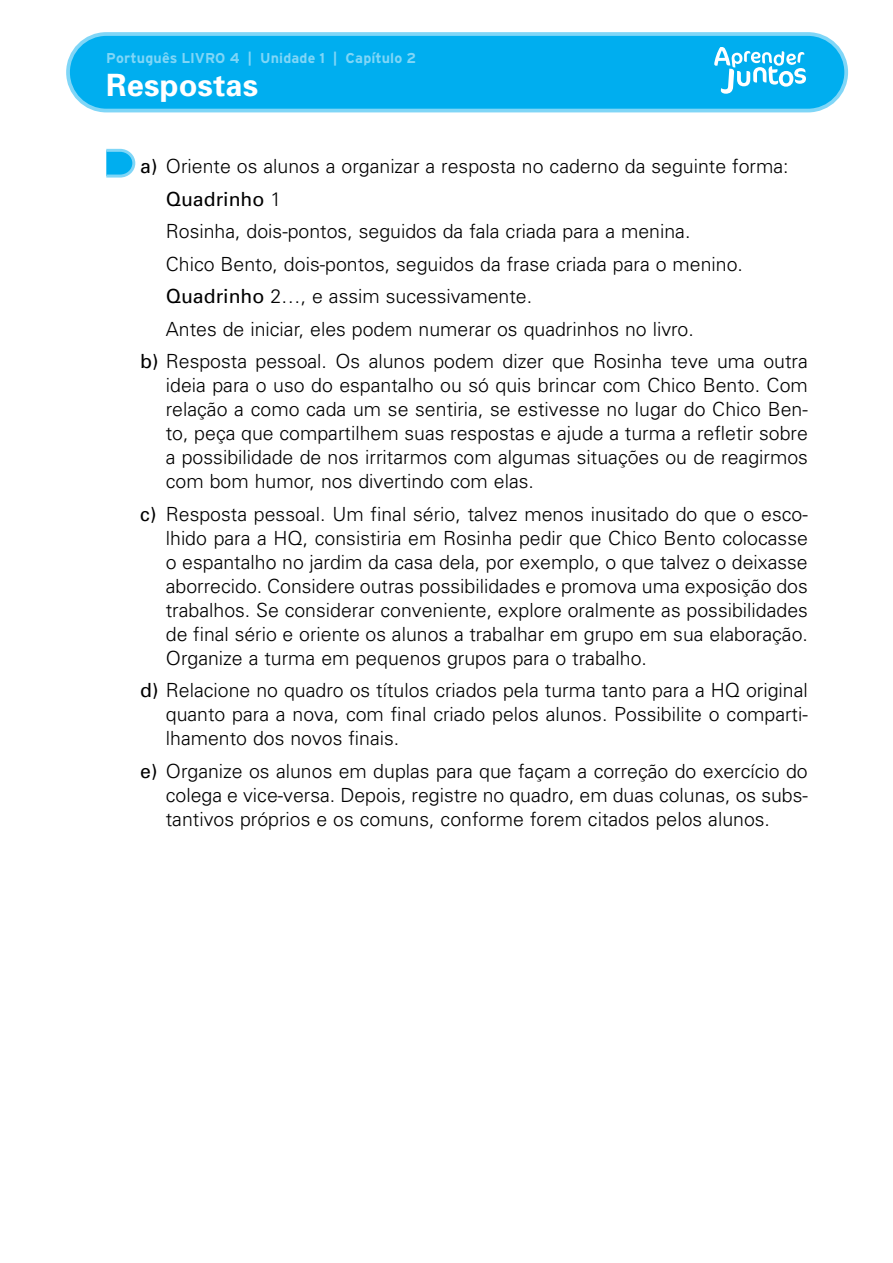
<style>
.page{position:relative;width:893px;height:1263px;background:#fff}
.page>*{position:absolute;margin:0;border:0;box-sizing:border-box;transform-origin:0 0}
.t1{font:700 30.75px "Univers";letter-spacing:.005em;color:#fff}
.t2{font:300 19.5px/24px "Univers";color:#000;text-align:justify}
.t3{font:19.5px "Univers";color:#000}
.t4{font:700 14.25px "Interstate";letter-spacing:.005em;color:#80d6f7}
.s1{font-weight:400}
.s2{font-weight:300}
</style>
<div class="page">
<div style="left:68px;top:34px;width:778px;height:77px;background:#00aeef;border-radius:38px"></div>
<div style="left:66px;top:32px;width:782px;height:80px;border:4px solid #80d6f7;border-radius:38px"></div>
<svg style="left:714px;top:47px;width:92px;height:47px"></svg>
<svg style="left:106px;top:149px;width:29px;height:29px"></svg>
<p class="t4" style="left:106px;top:50px;width:311px">Português LIVRO 4 | Unidade 1 | Capítulo 2</p>
<h1 class="t1" style="left:106px;top:65px;width:153px">Respostas</h1>
<p class="t2" style="left:140px;top:154px;width:650px"><span class="s1">a)</span> Oriente os alunos a organizar a resposta no caderno da seguinte forma:</p>
<p class="t3" style="left:166px;top:187px;width:117px">Quadrinho <span class="s2">1</span></p>
<p class="t2" style="left:166px;top:219px;width:526px">Rosinha, dois-pontos, seguidos da fala criada para a menina.</p>
<p class="t2" style="left:166px;top:251px;width:579px">Chico Bento, dois-pontos, seguidos da frase criada para o menino.</p>
<p class="t2" style="left:166px;top:284px;width:368px"><span class="s1">Quadrinho</span> 2…, e assim sucessivamente.</p>
<p class="t2" style="left:166px;top:316px;width:530px">Antes de iniciar, eles podem numerar os quadrinhos no livro.</p>
<p class="t2" style="left:140px;top:349px;width:669px"><span class="s1">b)</span> Resposta pessoal. Os alunos podem dizer que Rosinha teve uma outra</p>
<p class="t2" style="left:166px;top:373px;width:644px">ideia para o uso do espantalho ou só quis brincar com Chico Bento. Com relação a como cada um se sentiria, se estivesse no lugar do Chico Ben&shy;to, peça que compartilhem suas respostas e ajude a turma a refletir sobre a possibilidade de nos irritarmos com algumas situações ou de reagirmos com bom humor, nos divertindo com elas.</p>
<p class="t2" style="left:166px;top:501px;width:644px;text-indent:-26px"><span class="s1">c)</span> Resposta pessoal. Um final sério, talvez menos inusitado do que o esco&shy;lhido para a HQ, consistiria em Rosinha pedir que Chico Bento colocasse o espantalho no jardim da casa dela, por exemplo, o que talvez o deixasse aborrecido. Considere outras possibilidades e promova uma exposição dos trabalhos. Se considerar conveniente, explore oralmente as possibilidades de final sério e oriente os alunos a trabalhar em grupo em sua elaboração.<br>Organize a turma em pequenos grupos para o trabalho.</p>
<p class="t2" style="left:166px;top:678px;width:644px;text-indent:-26px"><span class="s1">d)</span> Relacione no quadro os títulos criados pela turma tanto para a HQ original quanto para a nova, com final criado pelos alunos. Possibilite o comparti&shy;lhamento dos novos finais.</p>
<p class="t2" style="left:166px;top:758px;width:644px;text-indent:-26px"><span class="s1">e)</span> Organize os alunos em duplas para que façam a correção do exercício do colega e vice-versa. Depois, registre no quadro, em duas colunas, os subs&shy;tantivos próprios e os comuns, conforme forem citados pelos alunos.</p>
</div>
